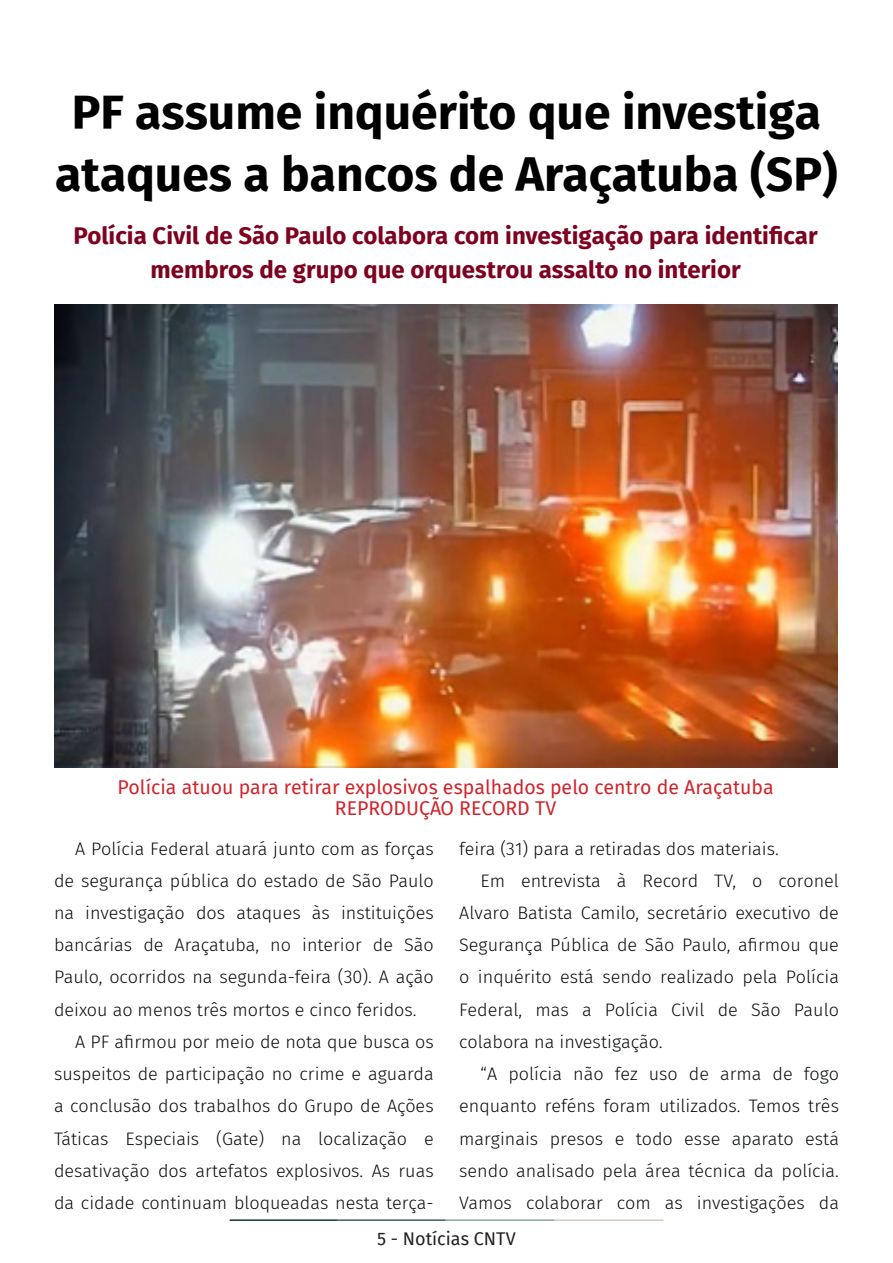
<style>
.page{position:relative;width:893px;height:1263px;background:#fff}
.page>*{position:absolute;margin:0;border:0;box-sizing:border-box;transform-origin:0 0}
.t1{font:700 48px/61.5px "Fira Sans";color:#000001;text-align:center}
.t2{font:700 24px/34.5px "Fira Sans";color:#7e0220;text-align:center}
.t3{font:19.5px "Fira Sans";color:#d1232a}
.t4{font:300 18px/32.2px "Fira Sans";color:#080d0b;text-align:justify}
.t5{font:18px "Fira Sans";color:#231f20}
</style>
<div class="page">
<hr style="left:230px;top:1219px;width:107px;height:2px;background:#0e323f">
<hr style="left:337px;top:1219px;width:109px;height:2px;background:#3a5f6d">
<hr style="left:446px;top:1219px;width:109px;height:2px;background:#87a59a">
<hr style="left:555px;top:1219px;width:108px;height:2px;background:#c6d5b7">
<img style="left:54px;top:304px;width:783px;height:463px">
<p class="t1" style="left:55px;top:78px;width:784px">PF assume inquérito que investiga ataques a bancos de Araçatuba (SP)</p>
<p class="t2" style="left:74px;top:216px;width:746px">Polícia Civil de São Paulo colabora com investigação para identificar membros de grupo que orquestrou assalto no interior</p>
<p class="t3" style="left:118px;top:773px;width:657px">Polícia atuou para retirar explosivos espalhados pelo centro de Araçatuba</p>
<p class="t3" style="left:335px;top:794px;width:223px">REPRODUÇÃO RECORD TV</p>
<p class="t4" style="left:54px;top:832px;width:381px;text-indent:21px">A Polícia Federal atuará junto com as forças de segurança pública do estado de São Paulo na investigação dos ataques às instituições bancárias de Araçatuba, no interior de São Paulo, ocorridos na segunda-feira (30). A ação deixou ao menos três mortos e cinco feridos.</p>
<p class="t4" style="left:54px;top:1025px;width:381px;text-indent:21px">A PF afirmou por meio de nota que busca os suspeitos de participação no crime e aguarda a conclusão dos trabalhos do Grupo de Ações Táticas Especiais (Gate) na localização e desativação dos artefatos explosivos. As ruas da cidade continuam bloqueadas nesta terça-</p>
<p class="t4" style="left:459px;top:832px;width:321px">feira (31) para a retiradas dos materiais.</p>
<p class="t4" style="left:459px;top:864px;width:381px;text-indent:21px">Em entrevista à Record TV, o coronel Alvaro Batista Camilo, secretário executivo de Segurança Pública de São Paulo, afirmou que o inquérito está sendo realizado pela Polícia Federal, mas a Polícia Civil de São Paulo colabora na investigação.</p>
<p class="t4" style="left:459px;top:1057px;width:381px;text-indent:21px">“A polícia não fez uso de arma de fogo enquanto reféns foram utilizados. Temos três marginais presos e todo esse aparato está sendo analisado pela área técnica da polícia.<br>Vamos colaborar com as investigações da</p>
<p class="t5" style="left:377px;top:1225px;width:140px">5 - Notícias CNTV</p>
</div>
